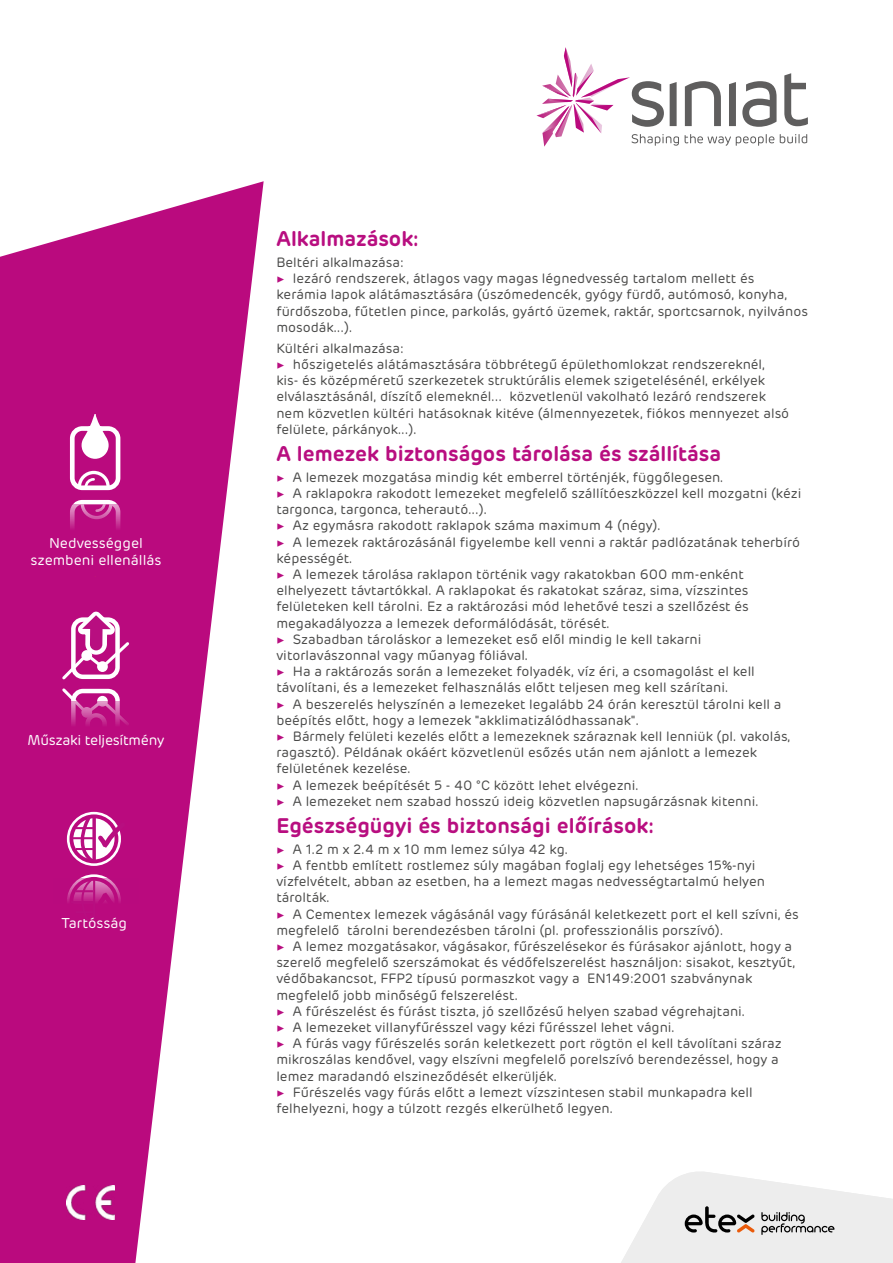
<style>
.page{position:relative;width:893px;height:1263px;background:#fff}
.page>*{position:absolute;margin:0;border:0;box-sizing:border-box;transform-origin:0 0}
.Heading_3{font:600 21px "Rubrik";color:#b80e80}
.t1{font:14.25px/17.1px "Rubrik";color:#fff;text-align:center}
.t2{font:14.25px "Rubrik";letter-spacing:-.02em;color:#fff}
.t3{font:13.5px/16.2px "Rubrik";color:#4a4a49}
.s1{font-family:"Minion Pro";color:#b80e80}
</style>
<div class="page">
<svg style="left:0;top:181px;width:264px;height:1082px;fill:#ba0a7e"></svg>
<svg style="left:536px;top:47px;width:272px;height:100px"></svg>
<svg style="left:621px;top:1171px;width:272px;height:92px"></svg>
<img style="left:66px;top:1185px;width:49px;height:34px">
<div style="left:67px;top:812px;width:54px;height:54px;border:3px solid #fff;border-radius:50%"></div>
<hr style="left:71px;top:837px;width:22px;height:2px;background:#b80e80">
<svg style="left:73px;top:813px;width:56px;height:52px"></svg>
<div style="left:53px;top:878px;width:85px;height:71px;background:#ba0a7e"></div>
<hr style="left:71px;top:901px;width:22px;height:2px;background:#b80e80">
<svg style="left:73px;top:877px;width:56px;height:25px"></svg>
<svg style="left:59px;top:611px;width:73px;height:90px"></svg>
<div style="left:97px;top:696px;width:11px;height:11px;background:#fff;border-radius:50%"></div>
<div style="left:53px;top:701px;width:85px;height:71px;background:#ba0a7e"></div>
<div style="left:70px;top:426px;width:50px;height:64px;border:5px solid #fff;border-radius:10px"></div>
<svg style="left:76px;top:469px;width:35px;height:21px"></svg>
<svg style="left:82px;top:414px;width:27px;height:45px"></svg>
<svg style="left:79px;top:500px;width:35px;height:5px"></svg>
<div style="left:52px;top:505px;width:85px;height:71px;background:#ba0a7e"></div>
<p class="t1" style="left:31px;top:535px;width:132px">Nedvességgel szembeni ellenállás</p>
<p class="t2" style="left:28px;top:731px;width:138px">Műszaki teljesítmény</p>
<p class="t1" style="left:62px;top:914px;width:67px">Tartósság</p>
<h3 class="Heading_3" style="left:276px;top:225px;width:144px">Alkalmazások:</h3>
<p class="t3" style="left:276px;top:254px;width:129px">Beltéri alkalmazása:</p>
<p class="t3" style="left:276px;top:270px;width:533px"><span class="s1">▶</span> lezáró rendszerek, átlagos vagy magas légnedvesség tartalom mellett és kerámia lapok alátámasztására (úszómedencék, gyógy fürdő, autómosó, konyha, fürdőszoba, fűtetlen pince, parkolás, gyártó üzemek, raktár, sportcsarnok, nyilvános mosodák...).</p>
<p class="t3" style="left:276px;top:340px;width:129px">Kültéri alkalmazása:</p>
<p class="t3" style="left:276px;top:356px;width:514px"><span class="s1">▶</span> hőszigetelés alátámasztására többrétegű épülethomlokzat rendszereknél, kis- és középméretű szerkezetek struktúrális elemek szigetelésénél, erkélyek elválasztásánál, díszítő elemeknél... közvetlenül vakolható lezáró rendszerek nem közvetlen kültéri hatásoknak kitéve (álmennyezetek, fiókos mennyezet alsó felülete, párkányok...).</p>
<h3 class="Heading_3" style="left:276px;top:440px;width:446px">A lemezek biztonságos tárolása és szállítása</h3>
<p class="t3" style="left:276px;top:469px;width:449px"><span class="s1">▶</span> A lemezek mozgatása mindig két emberrel történjék, függőlegesen.</p>
<p class="t3" style="left:276px;top:485px;width:526px"><span class="s1">▶</span> A raklapokra rakodott lemezeket megfelelő szállítóeszközzel kell mozgatni (kézi targonca, targonca, teherautó...).</p>
<p class="t3" style="left:276px;top:517px;width:386px"><span class="s1">▶</span> Az egymásra rakodott raklapok száma maximum 4 (négy).</p>
<p class="t3" style="left:276px;top:534px;width:525px"><span class="s1">▶</span> A lemezek raktározásánál figyelembe kell venni a raktár padlózatának teherbíró képességét.</p>
<p class="t3" style="left:276px;top:566px;width:474px"><span class="s1">▶</span> A lemezek tárolása raklapon történik vagy rakatokban 600 mm-enként elhelyezett távtartókkal. A raklapokat és rakatokat száraz, sima, vízszintes felületeken kell tárolni. Ez a raktározási mód lehetővé teszi a szellőzést és megakadályozza a lemezek deformálódását, törését.</p>
<p class="t3" style="left:276px;top:631px;width:427px"><span class="s1">▶</span> Szabadban tároláskor a lemezeket eső elől mindig le kell takarni vitorlavászonnal vagy műanyag fóliával.</p>
<p class="t3" style="left:276px;top:663px;width:480px"><span class="s1">▶</span> Ha a raktározás során a lemezeket folyadék, víz éri, a csomagolást el kell távolítani, és a lemezeket felhasználás előtt teljesen meg kell szárítani.</p>
<p class="t3" style="left:276px;top:696px;width:506px"><span class="s1">▶</span> A beszerelés helyszínén a lemezeket legalább 24 órán keresztül tárolni kell a beépítés előtt, hogy a lemezek "akklimatizálódhassanak".</p>
<p class="t3" style="left:276px;top:728px;width:516px"><span class="s1">▶</span> Bármely felületi kezelés előtt a lemezeknek száraznak kell lenniük (pl. vakolás, ragasztó). Példának okáért közvetlenül esőzés után nem ajánlott a lemezek felületének kezelése.</p>
<p class="t3" style="left:276px;top:777px;width:364px"><span class="s1">▶</span> A lemezek beépítését 5 - 40 °C között lehet elvégezni.</p>
<p class="t3" style="left:276px;top:793px;width:484px"><span class="s1">▶</span> A lemezeket nem szabad hosszú ideig közvetlen napsugárzásnak kitenni.</p>
<h3 class="Heading_3" style="left:276px;top:812px;width:379px">Egészségügyi és biztonsági előírások:</h3>
<p class="t3" style="left:276px;top:841px;width:293px"><span class="s1">▶</span> A 1.2 m x 2.4 m x 10 mm lemez súlya 42 kg.</p>
<p class="t3" style="left:276px;top:857px;width:490px"><span class="s1">▶</span> A fentbb említett rostlemez súly magában foglalj egy lehetséges 15%-nyi vízfelvételt, abban az esetben, ha a lemezt magas nedvességtartalmú helyen tárolták.</p>
<p class="t3" style="left:276px;top:906px;width:524px"><span class="s1">▶</span> A Cementex lemezek vágásánál vagy fúrásánál keletkezett port el kell szívni, és megfelelő tárolni berendezésben tárolni (pl. professzionális porszívó).</p>
<p class="t3" style="left:276px;top:938px;width:521px"><span class="s1">▶</span> A lemez mozgatásakor, vágásakor, fűrészelésekor és fúrásakor ajánlott, hogy a szerelő megfelelő szerszámokat és védőfelszerelést használjon: sisakot, kesztyűt, védőbakancsot, FFP2 típusú pormaszkot vagy a EN149:2001 szabványnak megfelelő jobb minőségű felszerelést.</p>
<p class="t3" style="left:276px;top:1003px;width:471px"><span class="s1">▶</span> A fűrészelést és fúrást tiszta, jó szellőzésű helyen szabad végrehajtani.</p>
<p class="t3" style="left:276px;top:1019px;width:400px"><span class="s1">▶</span> A lemezeket villanyfűrésszel vagy kézi fűrésszel lehet vágni.</p>
<p class="t3" style="left:276px;top:1035px;width:507px"><span class="s1">▶</span> A fúrás vagy fűrészelés során keletkezett port rögtön el kell távolítani száraz mikroszálas kendővel, vagy elszívni megfelelő porelszívó berendezéssel, hogy a lemez maradandó elszineződését elkerüljék.</p>
<p class="t3" style="left:276px;top:1084px;width:478px"><span class="s1">▶</span> Fűrészelés vagy fúrás előtt a lemezt vízszintesen stabil munkapadra kell felhelyezni, hogy a túlzott rezgés elkerülhető legyen.</p>
</div>
